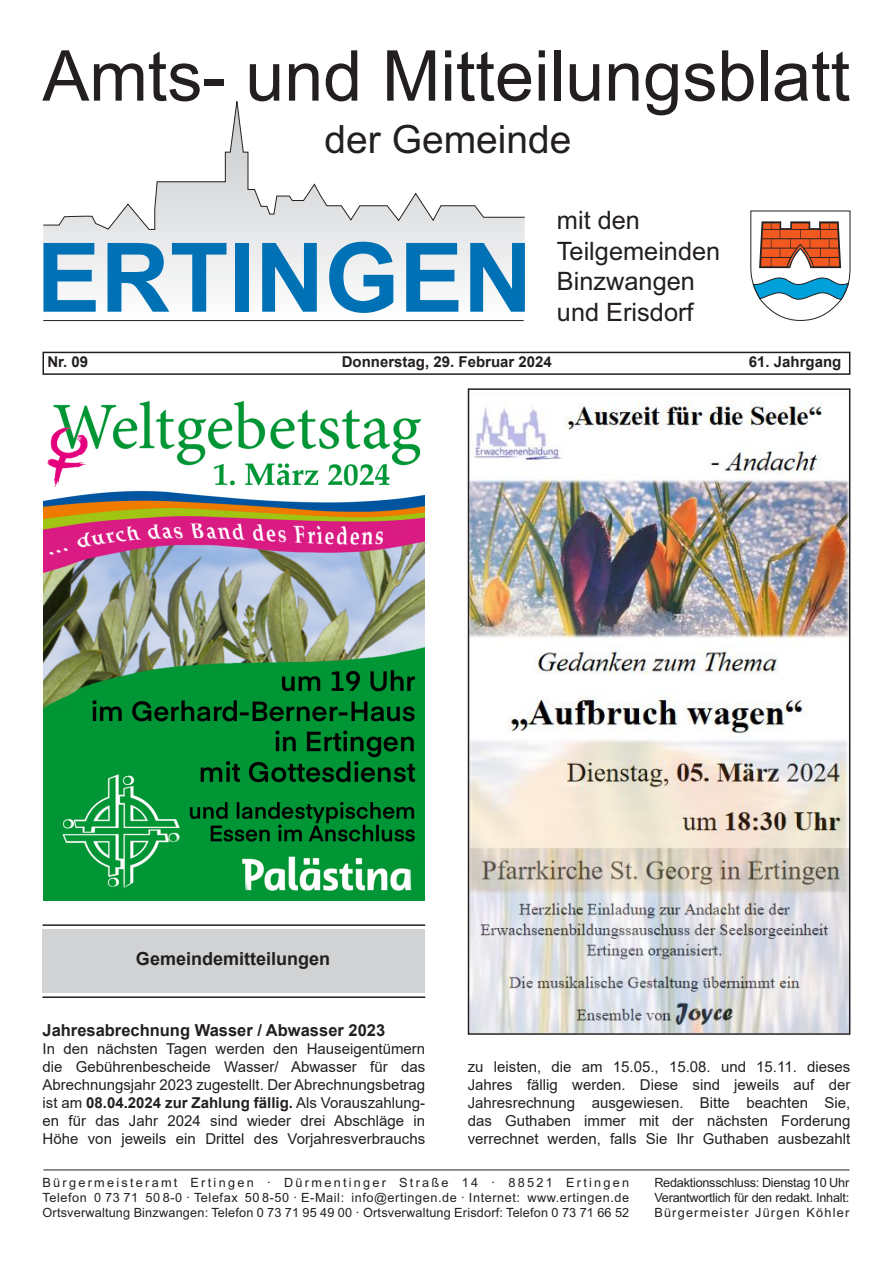
<style>
.page{position:relative;width:893px;height:1263px;background:#fff}
.page>*{position:absolute;margin:0;border:0;box-sizing:border-box;transform-origin:0 0}
.t1{font:700 96px "Arial";color:#0071b4}
.t2{font:70.2px "Arial";color:#231f20}
.t3{font:39px "Arial";color:#231f20}
.t4{font:25.35px/30.5px "Arial";color:#231f20}
.t5{font:700 18px "Arial";color:#231f20}
.t6{font:700 16.5px "Arial";color:#231f20}
.t7{font:15px/18px "Arial";color:#231f20;text-align:justify}
.t8{font:700 15px "Arial";color:#231f20}
.t9{font:12.75px/15.3px "Arial";letter-spacing:.015em;color:#231f20;text-align:justify}
.s1{font-weight:700}
</style>
<div class="page">
<div style="left:43px;top:352px;width:807px;height:23px;border:2px solid #231f20"></div>
<div style="left:43px;top:929px;width:382px;height:64px;background:#d1d2d4"></div>
<hr style="left:43px;top:924px;width:382px;height:2px;background:#231f20">
<hr style="left:43px;top:996px;width:382px;height:2px;background:#231f20">
<hr style="left:44px;top:1169px;width:805px;height:1px;background:#231f20">
<svg style="left:750px;top:210px;width:100px;height:111px"></svg>
<svg style="left:43px;top:101px;width:482px;height:220px"></svg>
<img style="left:43px;top:400px;width:381px;height:501px">
<img style="left:471px;top:401px;width:376px;height:631px">
<div style="left:468px;top:388px;width:382px;height:647px;border:2px solid #231f20"></div>
<h2 class="t2" style="left:42px;top:28px;width:809px">Amts- und Mitteilungsblatt</h2>
<h3 class="t3" style="left:324px;top:113px;width:249px">der Gemeinde</h3>
<h1 class="t1" style="left:36px;top:210px;width:498px">ERTINGEN</h1>
<h3 class="t4" style="left:557px;top:205px;width:165px">mit den<br>Teilgemeinden<br>Binzwangen</h3>
<h3 class="t4" style="left:557px;top:296px;width:138px">und Erisdorf</h3>
<p class="t8" style="left:47px;top:351px;width:42px">Nr. 09</p>
<p class="t8" style="left:342px;top:351px;width:212px">Donnerstag, 29. Februar 2024</p>
<p class="t8" style="left:749px;top:351px;width:94px">61. Jahrgang</p>
<p class="t5" style="left:136px;top:945px;width:196px">Gemeindemitteilungen</p>
<p class="t6" style="left:43px;top:1018px;width:344px">Jahresabrechnung Wasser / Abwasser 2023</p>
<p class="t7" style="left:43px;top:1039px;width:384px">In den nächsten Tagen werden den Hauseigentümern die Gebührenbescheide Wasser/ Abwasser für das Abrechnungsjahr 2023 zugestellt. Der Abrechnungsbetrag ist am <span class="s1">08.04.2024 zur Zahlung fällig.</span> Als Vorauszahlung&shy;en für das Jahr 2024 sind wieder drei Abschläge in Höhe von jeweils ein Drittel des Vorjahresverbrauchs</p>
<p class="t7" style="left:468px;top:1057px;width:384px">zu leisten, die am 15.05., 15.08. und 15.11. dieses Jahres fällig werden. Diese sind jeweils auf der Jahresrechnung ausgewiesen. Bitte beachten Sie, das Guthaben immer mit der nächsten Forderung verrechnet werden, falls Sie Ihr Guthaben ausbezahlt</p>
<p class="t9" style="left:43px;top:1175px;width:588px">Bürgermeisteramt Ertingen · Dürmentinger Straße 14 · 88521 Ertingen Telefon 0 73 71 50 8-0 · Telefax 50 8-50 · E-Mail: info@ertingen.de · Internet: www.ertingen.de Ortsverwaltung Binzwangen: Telefon 0 73 71 95 49 00 · Ortsverwaltung Erisdorf: Telefon 0 73 71 66 52</p>
<p class="t9" style="left:654px;top:1175px;width:196px">Redaktionsschluss: Dienstag 10 Uhr Verantwortlich für den redakt. Inhalt:<br>Bürgermeister Jürgen Köhler</p>
</div>
